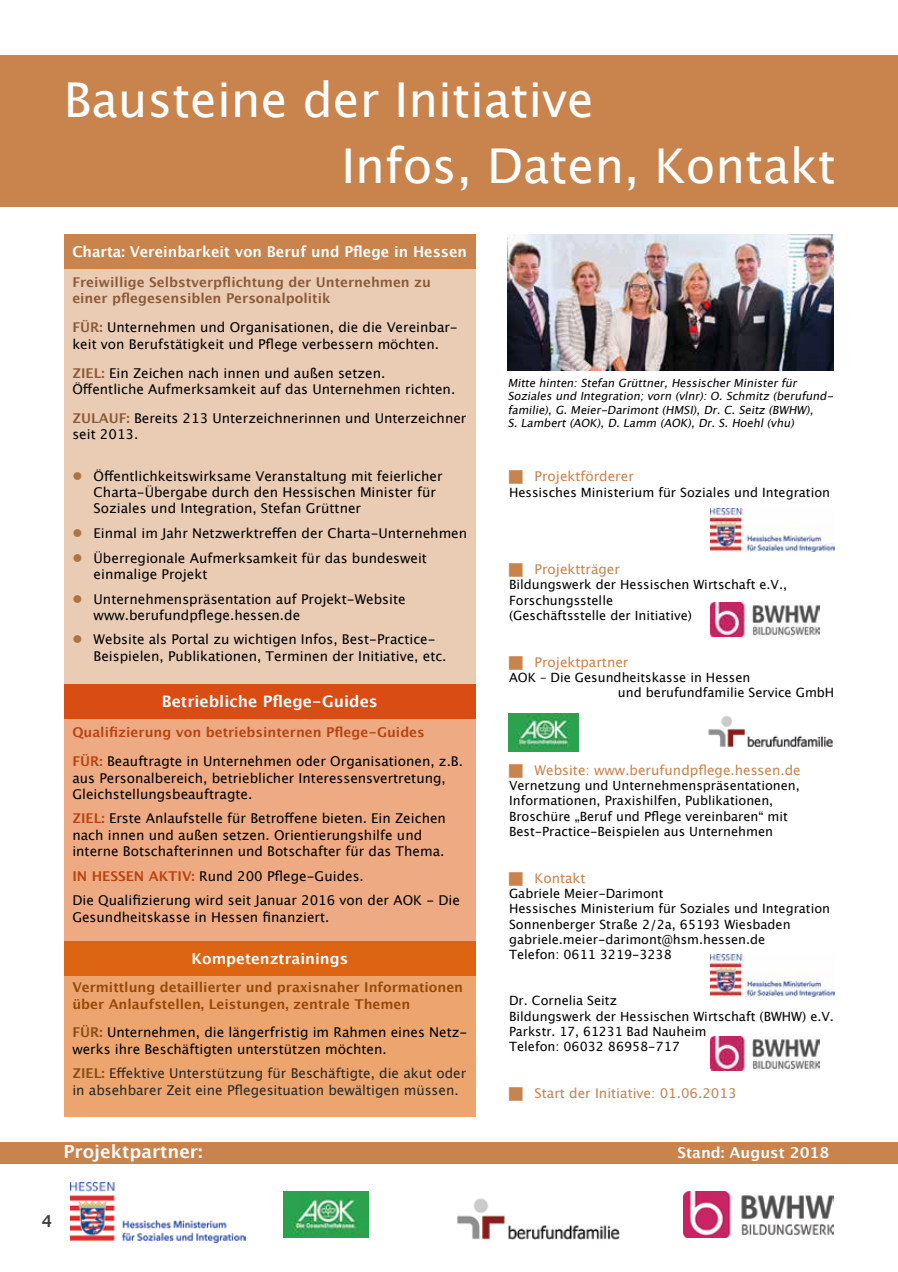
<style>
.page{position:relative;width:898px;height:1272px;background:#fff}
.page>*{position:absolute;margin:0;border:0;box-sizing:border-box;transform-origin:0 0}
.t1{font:48px/66.2px "Lucida Grande";color:#fff}
.t2{font:700 18px "Lucida Grande";color:#fff}
.t3{font:700 16.5px "Lucida Grande";color:#3c3c3b}
.t4{font:700 15.75px "Lucida Grande";color:#fff}
.t5{font:700 15px "Lucida Grande";color:#fff;scale:.96 1}
.t6{font:700 15px "Lucida Grande";color:#fff}
.t7{font:13.5px/16.2px "Lucida Grande";color:#000}
.t8{font:13.5px "Lucida Grande";color:#c9834d}
.t9{font:13.5px/16.2px "Lucida Grande";color:#282827}
.t10{font:700 13.5px/29px "Lucida Grande";color:#b84410}
.t11{font:700 13.5px/16.2px "Lucida Grande";color:#984807}
.t12{font:700 13.5px/16.2px "Lucida Grande";color:#8b5a38}
.t13{font:12.75px/15.3px "Lucida Grande";color:#000}
.t14{font:italic 11.25px/13.5px "Lucida Grande";color:#000}
.s1{font-weight:700;color:#8b5a38}
.s2{font-weight:400;color:#000}
.s3{font-weight:700;color:#b84410}
.s4{font-weight:700;color:#894d14}
</style>
<div class="page">
<div style="left:64px;top:718px;width:411px;height:223px;background:#eeab83"></div>
<div style="left:64px;top:268px;width:411px;height:416px;background:#eaccb4"></div>
<div style="left:64px;top:973px;width:411px;height:143px;background:#eca56e"></div>
<div style="left:0;top:1142px;width:897px;height:21px;background:#c9834d"></div>
<img style="left:683px;top:1191px;width:150px;height:46px">
<img style="left:70px;top:1182px;width:175px;height:60px">
<div style="left:0;top:55px;width:897px;height:151px;background:#c9834d"></div>
<img style="left:283px;top:1191px;width:85px;height:46px">
<img style="left:457px;top:1198px;width:163px;height:42px">
<img style="left:710px;top:954px;width:124px;height:42px">
<img style="left:710px;top:1036px;width:109px;height:34px">
<img style="left:508px;top:713px;width:70px;height:38px">
<div style="left:64px;top:234px;width:411px;height:34px;background:#c9834d"></div>
<div style="left:64px;top:941px;width:411px;height:34px;background:#dc6413"></div>
<div style="left:64px;top:684px;width:411px;height:34px;background:#d94d15"></div>
<img style="left:507px;top:234px;width:325px;height:136px">
<img style="left:710px;top:602px;width:109px;height:34px">
<img style="left:710px;top:508px;width:124px;height:43px">
<img style="left:708px;top:716px;width:125px;height:32px">
<h1 class="t1" style="left:341px;top:65px;width:495px;text-indent:-277px">Bausteine der Initiative<br>Infos, Daten, Kontakt</h1>
<p class="t5" style="left:72px;top:242px;width:412px">Charta: Vereinbarkeit von Beruf und Pflege in Hessen</p>
<p class="t12" style="left:72px;top:274px;width:360px">Freiwillige Selbstverpflichtung der Unternehmen zu einer pflegesensiblen Personalpolitik</p>
<p class="t7" style="left:72px;top:319px;width:387px"><span class="s1">FÜR:</span> Unternehmen und Organisationen, die die Vereinbar&shy;keit von Berufstätigkeit und Pflege verbessern möchten.</p>
<p class="t7" style="left:72px;top:364px;width:384px"><span class="s1">ZIEL:</span> Ein Zeichen nach innen und außen setzen.<br>Öffentliche Aufmerksamkeit auf das Unternehmen richten.</p>
<p class="t7" style="left:72px;top:409px;width:395px"><span class="s1">ZULAUF:</span> Bereits 213 Unterzeichnerinnen und Unterzeichner seit 2013.</p>
<p class="t7" style="left:94px;top:467px;width:350px">Öffentlichkeitswirksame Veranstaltung mit feierlicher<br>Charta-Übergabe durch den Hessischen Minister für<br>Soziales und Integration, Stefan Grüttner</p>
<p class="t7" style="left:94px;top:520px;width:375px;line-height:24.8px">Einmal im Jahr Netzwerktreffen der Charta-Unternehmen<br>Überregionale Aufmerksamkeit für das bundesweit</p>
<p class="t7" style="left:94px;top:561px;width:313px;line-height:24.8px">einmalige Projekt<br>Unternehmenspräsentation auf Projekt-Website</p>
<p class="t7" style="left:94px;top:602px;width:343px;line-height:24.8px">www.berufundpflege.hessen.de<br>Website als Portal zu wichtigen Infos, Best-Practice-</p>
<p class="t7" style="left:94px;top:647px;width:354px">Beispielen, Publikationen, Terminen der Initiative, etc.</p>
<p class="t4" style="left:162px;top:692px;width:217px">Betriebliche Pflege-Guides</p>
<p class="t10" style="left:72px;top:717px;width:392px">Qualifizierung von betriebsinternen Pflege-Guides<br>FÜR: <span class="s2">Beauftragte in Unternehmen oder Organisationen, z.B.</span></p>
<p class="t7" style="left:72px;top:769px;width:375px">aus Personalbereich, betrieblicher Interessensvertretung,<br>Gleichstellungsbeauftragte.</p>
<p class="t7" style="left:72px;top:810px;width:375px"><span class="s3">ZIEL:</span> Erste Anlaufstelle für Betroffene bieten. Ein Zeichen nach innen und außen setzen. Orientierungshilfe und interne Botschafterinnen und Botschafter für das Thema.</p>
<p class="t7" style="left:72px;top:863px;width:389px;line-height:24.8px"><span class="s3">IN HESSEN AKTIV:</span> Rund 200 Pflege-Guides.<br>Die Qualifizierung wird seit Januar 2016 von der AOK - Die</p>
<p class="t7" style="left:72px;top:908px;width:258px">Gesundheitskasse in Hessen finanziert.</p>
<p class="t6" style="left:191px;top:949px;width:158px">Kompetenztrainings</p>
<p class="t11" style="left:72px;top:979px;width:392px">Vermittlung detaillierter und praxisnaher Informationen über Anlaufstellen, Leistungen, zentrale Themen</p>
<p class="t7" style="left:72px;top:1024px;width:396px"><span class="s4">FÜR:</span> Unternehmen, die längerfristig im Rahmen eines Netz&shy;werks ihre Beschäftigten unterstützen möchten.</p>
<p class="t9" style="left:72px;top:1065px;width:395px"><span class="s4">ZIEL:</span> Effektive Unterstützung für Beschäftigte, die akut oder in absehbarer Zeit eine Pflegesituation bewältigen müssen.</p>
<p class="t14" style="left:507px;top:376px;width:329px">Mitte hinten: Stefan Grüttner, Hessischer Minister für Soziales und Integration; vorn (vlnr): O. Schmitz (berufund&shy;familie), G. Meier-Darimont (HMSI), Dr. C. Seitz (BWHW),<br>S. Lambert (AOK), D. Lamm (AOK), Dr. S. Hoehl (vhu)</p>
<p class="t8" style="left:534px;top:468px;width:101px">Projektförderer</p>
<p class="t13" style="left:509px;top:484px;width:322px">Hessisches Ministerium für Soziales und Integration</p>
<p class="t8" style="left:534px;top:561px;width:87px">Projektträger</p>
<p class="t13" style="left:509px;top:577px;width:279px">Bildungswerk der Hessischen Wirtschaft e.V.,<br>Forschungsstelle<br>(Geschäftsstelle der Initiative)</p>
<p class="t8" style="left:534px;top:653px;width:95px">Projektpartner</p>
<p class="t13" style="left:617px;top:669px;width:218px;text-indent:-109px">AOK – Die Gesundheitskasse in Hessen<br>und berufundfamilie Service GmbH</p>
<p class="t8" style="left:534px;top:761px;width:267px">Website: www.berufundpflege.hessen.de</p>
<p class="t13" style="left:509px;top:777px;width:292px">Vernetzung und Unternehmenspräsentationen, Informationen, Praxishilfen, Publikationen, Broschüre „Beruf und Pflege vereinbaren“ mit Best-Practice-Beispielen aus Unternehmen</p>
<p class="t8" style="left:534px;top:869px;width:52px">Kontakt</p>
<p class="t13" style="left:509px;top:885px;width:322px">Gabriele Meier-Darimont<br>Hessisches Ministerium für Soziales und Integration Sonnenberger Straße 2/2a, 65193 Wiesbaden gabriele.meier-darimont@hsm.hessen.de<br>Telefon: 0611 3219-3238</p>
<p class="t13" style="left:509px;top:992px;width:326px">Dr. Cornelia Seitz<br>Bildungswerk der Hessischen Wirtschaft (BWHW) e.V.<br>Parkstr. 17, 61231 Bad Nauheim<br>Telefon: 06032 86958-717</p>
<p class="t8" style="left:534px;top:1084px;width:203px">Start der Initiative: 01.06.2013</p>
<h2 class="t2" style="left:63px;top:1140px;width:140px">Projektpartner:</h2>
<p class="t6" style="left:677px;top:1143px;width:153px">Stand: August 2018</p>
<p class="t3" style="left:41px;top:1211px;width:12px">4</p>
</div>
